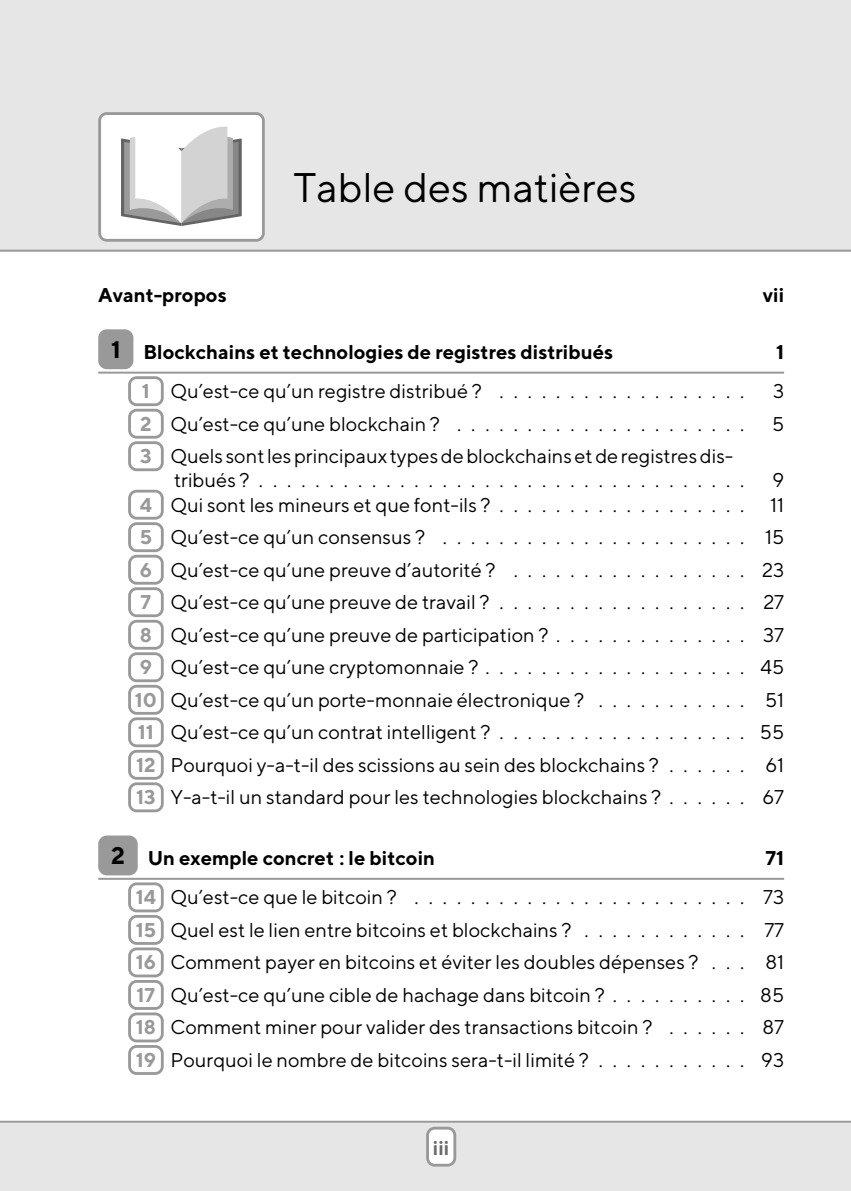
<style>
.page{position:relative;width:851px;height:1191px;background:#fff}
.page>*{position:absolute;margin:0;border:0;box-sizing:border-box;transform-origin:0 0}
.t1{font:20.2px "TT Norms";color:#000}
.t2{font:700 11.6px "TT Norms";color:#000}
.t3{font:9.8px "TT Norms";color:#000}
.t4{font:700 9.8px "TT Norms";color:#000}
.t5{font:700 9.8px "TT Norms";color:#999}
.t6{font:700 9.8px "TT Norms";color:#6c6c6c}
</style>
<div class="page">
<div style="left:0;top:0;width:850px;height:250px;background:#e6e6e6"></div>
<hr style="left:0;top:250px;width:850px;height:2px;background:#999">
<div style="left:98px;top:112px;width:167px;height:130px;background:#999;border-radius:9px"></div>
<div style="left:101px;top:115px;width:161px;height:124px;background:#fff;border-radius:6px"></div>
<svg style="left:121px;top:127px;width:121px;height:99px"></svg>
<div style="left:98px;top:329px;width:35px;height:40px;background:#999;border-radius:9px"></div>
<hr style="left:98px;top:372px;width:686px;height:1px;background:#999">
<svg style="left:128px;top:376px;width:36px;height:30px"></svg>
<div style="left:131px;top:379px;width:30px;height:24px;background:#fff;border-radius:6px"></div>
<div style="left:128px;top:409px;width:36px;height:30px;background:#999;border-radius:9px"></div>
<div style="left:131px;top:411px;width:30px;height:25px;background:#fff;border-radius:6px"></div>
<svg style="left:128px;top:441px;width:36px;height:30px"></svg>
<div style="left:131px;top:444px;width:30px;height:24px;background:#fff;border-radius:6px"></div>
<div style="left:128px;top:490px;width:36px;height:29px;background:#999;border-radius:9px"></div>
<div style="left:131px;top:492px;width:30px;height:25px;background:#fff;border-radius:6px"></div>
<svg style="left:128px;top:522px;width:36px;height:30px"></svg>
<div style="left:131px;top:525px;width:30px;height:24px;background:#fff;border-radius:6px"></div>
<div style="left:128px;top:555px;width:36px;height:29px;background:#999;border-radius:9px"></div>
<div style="left:131px;top:557px;width:30px;height:25px;background:#fff;border-radius:6px"></div>
<svg style="left:128px;top:587px;width:36px;height:30px"></svg>
<div style="left:131px;top:590px;width:30px;height:24px;background:#fff;border-radius:6px"></div>
<div style="left:128px;top:620px;width:36px;height:29px;background:#999;border-radius:9px"></div>
<div style="left:131px;top:622px;width:30px;height:25px;background:#fff;border-radius:6px"></div>
<svg style="left:128px;top:652px;width:36px;height:30px"></svg>
<div style="left:131px;top:655px;width:30px;height:24px;background:#fff;border-radius:6px"></div>
<div style="left:128px;top:685px;width:36px;height:29px;background:#999;border-radius:9px"></div>
<div style="left:131px;top:687px;width:30px;height:25px;background:#fff;border-radius:6px"></div>
<svg style="left:128px;top:717px;width:36px;height:30px"></svg>
<div style="left:131px;top:720px;width:30px;height:24px;background:#fff;border-radius:6px"></div>
<div style="left:128px;top:750px;width:36px;height:29px;background:#999;border-radius:9px"></div>
<div style="left:131px;top:752px;width:30px;height:25px;background:#fff;border-radius:6px"></div>
<svg style="left:128px;top:782px;width:36px;height:30px"></svg>
<div style="left:131px;top:785px;width:30px;height:24px;background:#fff;border-radius:6px"></div>
<div style="left:98px;top:835px;width:40px;height:40px;background:#999;border-radius:9px"></div>
<hr style="left:98px;top:878px;width:686px;height:1px;background:#999">
<svg style="left:128px;top:882px;width:36px;height:30px"></svg>
<div style="left:131px;top:885px;width:30px;height:24px;background:#fff;border-radius:6px"></div>
<div style="left:128px;top:915px;width:36px;height:30px;background:#999;border-radius:9px"></div>
<div style="left:131px;top:917px;width:30px;height:25px;background:#fff;border-radius:6px"></div>
<svg style="left:128px;top:947px;width:36px;height:30px"></svg>
<div style="left:131px;top:950px;width:30px;height:24px;background:#fff;border-radius:6px"></div>
<div style="left:128px;top:980px;width:36px;height:30px;background:#999;border-radius:9px"></div>
<div style="left:131px;top:982px;width:30px;height:25px;background:#fff;border-radius:6px"></div>
<svg style="left:128px;top:1012px;width:36px;height:30px"></svg>
<div style="left:131px;top:1015px;width:30px;height:24px;background:#fff;border-radius:6px"></div>
<div style="left:128px;top:1045px;width:36px;height:30px;background:#999;border-radius:9px"></div>
<div style="left:131px;top:1047px;width:30px;height:25px;background:#fff;border-radius:6px"></div>
<div style="left:0;top:1122px;width:850px;height:69px;background:#e6e6e6"></div>
<hr style="left:0;top:1120px;width:850px;height:2px;background:#999">
<svg style="left:426px;top:1126px;width:30px;height:40px"></svg>
<div style="left:429px;top:1129px;width:24px;height:34px;background:#fff;border-radius:6px"></div>
<h1 class="t1" style="left:293px;top:183px;width:344px">Table des matières</h1>
<p class="t4" style="left:98px;top:293px;width:130px">Avant-propos</p>
<p class="t4" style="left:762px;top:293px;width:23px">vii</p>
<p class="t2" style="left:111px;top:347px;width:11px">1</p>
<p class="t4" style="left:143px;top:350px;width:471px">Blockchains et technologies de registres distribués</p>
<p class="t4" style="left:776px;top:350px;width:9px">1</p>
<p class="t5" style="left:142px;top:389px;width:9px">1</p>
<p class="t3" style="left:170px;top:389px;width:313px">Qu’est-ce qu’un registre distribué ?</p>
<p class="t3" style="left:772px;top:389px;width:13px">3</p>
<p class="t3" style="left:499px;top:389px;width:246px">..................</p>
<p class="t5" style="left:140px;top:422px;width:13px">2</p>
<p class="t3" style="left:170px;top:421px;width:271px">Qu’est-ce qu’une blockchain ?</p>
<p class="t3" style="left:457px;top:421px;width:289px">.....................</p>
<p class="t3" style="left:771px;top:421px;width:14px">5</p>
<p class="t5" style="left:140px;top:454px;width:13px">3</p>
<p class="t3" style="left:170px;top:454px;width:564px">Quels sont les principaux types de blockchains et de registres dis-</p>
<p class="t3" style="left:174px;top:478px;width:572px">tribués?...................................</p>
<p class="t3" style="left:772px;top:478px;width:13px">9</p>
<p class="t5" style="left:140px;top:502px;width:14px">4</p>
<p class="t3" style="left:170px;top:502px;width:575px">Quisontlesmineursetquefont-ils? . . . . . . . . . . . . . . . . . .</p>
<p class="t3" style="left:770px;top:502px;width:15px">11</p>
<p class="t5" style="left:140px;top:535px;width:14px">5</p>
<p class="t3" style="left:170px;top:535px;width:256px">Qu’est-ce qu’un consensus ?</p>
<p class="t3" style="left:764px;top:535px;width:21px">15</p>
<p class="t3" style="left:443px;top:535px;width:303px">......................</p>
<p class="t5" style="left:140px;top:567px;width:14px">6</p>
<p class="t3" style="left:170px;top:567px;width:326px">Qu’est-ce qu’une preuve d’autorité ?</p>
<p class="t3" style="left:513px;top:567px;width:232px">.................</p>
<p class="t3" style="left:762px;top:567px;width:24px">23</p>
<p class="t5" style="left:141px;top:600px;width:12px">7</p>
<p class="t3" style="left:170px;top:600px;width:575px">Qu’est-ce qu’une preuve de travail ? . . . . . . . . . . . . . . . . . .</p>
<p class="t3" style="left:763px;top:600px;width:22px">27</p>
<p class="t5" style="left:140px;top:632px;width:14px">8</p>
<p class="t3" style="left:170px;top:632px;width:575px">Qu’est-ce qu’une preuve de participation ? . . . . . . . . . . . . . .</p>
<p class="t3" style="left:763px;top:632px;width:23px">37</p>
<p class="t5" style="left:140px;top:665px;width:14px">9</p>
<p class="t3" style="left:170px;top:665px;width:575px">Qu’est-ce qu’une cryptomonnaie ? . . . . . . . . . . . . . . . . . . .</p>
<p class="t3" style="left:760px;top:665px;width:25px">45</p>
<p class="t5" style="left:135px;top:697px;width:24px">10</p>
<p class="t3" style="left:170px;top:697px;width:415px">Qu’est-ce qu’un porte-monnaie électronique ?</p>
<p class="t3" style="left:764px;top:697px;width:21px">51</p>
<p class="t3" style="left:598px;top:697px;width:147px">...........</p>
<p class="t5" style="left:138px;top:730px;width:17px">11</p>
<p class="t3" style="left:170px;top:730px;width:575px">Qu’est-ce qu’un contrat intelligent ? . . . . . . . . . . . . . . . . . .</p>
<p class="t3" style="left:759px;top:730px;width:26px">55</p>
<p class="t5" style="left:136px;top:763px;width:21px">12</p>
<p class="t3" style="left:170px;top:762px;width:575px">Pourquoi y-a-t-il des scissions au sein des blockchains ? . . . . . .</p>
<p class="t3" style="left:765px;top:762px;width:20px">61</p>
<p class="t5" style="left:136px;top:795px;width:21px">13</p>
<p class="t3" style="left:170px;top:795px;width:575px">Y-a-t-il un standard pour les technologies blockchains ? . . . . . .</p>
<p class="t3" style="left:762px;top:795px;width:23px">67</p>
<p class="t2" style="left:111px;top:853px;width:15px">2</p>
<p class="t4" style="left:148px;top:856px;width:289px">Un exemple concret : le bitcoin</p>
<p class="t4" style="left:765px;top:856px;width:20px">71</p>
<p class="t5" style="left:136px;top:895px;width:22px">14</p>
<p class="t3" style="left:170px;top:895px;width:228px">Qu’est-ce que le bitcoin ?</p>
<p class="t3" style="left:763px;top:895px;width:23px">73</p>
<p class="t3" style="left:414px;top:895px;width:331px">........................</p>
<p class="t5" style="left:136px;top:927px;width:22px">15</p>
<p class="t3" style="left:170px;top:927px;width:402px">Quel est le lien entre bitcoins et blockchains ?</p>
<p class="t3" style="left:584px;top:927px;width:161px">............</p>
<p class="t5" style="left:136px;top:960px;width:22px">16</p>
<p class="t3" style="left:170px;top:960px;width:529px">Comment payer en bitcoins et éviter les doubles dépenses ?</p>
<p class="t3" style="left:711px;top:960px;width:34px">...</p>
<p class="t3" style="left:764px;top:927px;width:21px">77</p>
<p class="t3" style="left:765px;top:960px;width:20px">81</p>
<p class="t5" style="left:137px;top:992px;width:20px">17</p>
<p class="t3" style="left:170px;top:992px;width:575px">Qu’est-ce qu’une cible de hachage dans bitcoin ? . . . . . . . . . .</p>
<p class="t3" style="left:760px;top:992px;width:25px">85</p>
<p class="t5" style="left:136px;top:1025px;width:22px">18</p>
<p class="t3" style="left:170px;top:1025px;width:483px">Comment miner pour valider des transactions bitcoin ?</p>
<p class="t3" style="left:762px;top:1025px;width:23px">87</p>
<p class="t3" style="left:669px;top:1025px;width:76px">......</p>
<p class="t5" style="left:136px;top:1058px;width:22px">19</p>
<p class="t3" style="left:170px;top:1057px;width:575px">Pourquoi le nombre de bitcoins sera-t-il limité ? . . . . . . . . . . .</p>
<p class="t3" style="left:761px;top:1057px;width:24px">93</p>
<p class="t6" style="left:433px;top:1145px;width:18px">iii</p>
</div>
